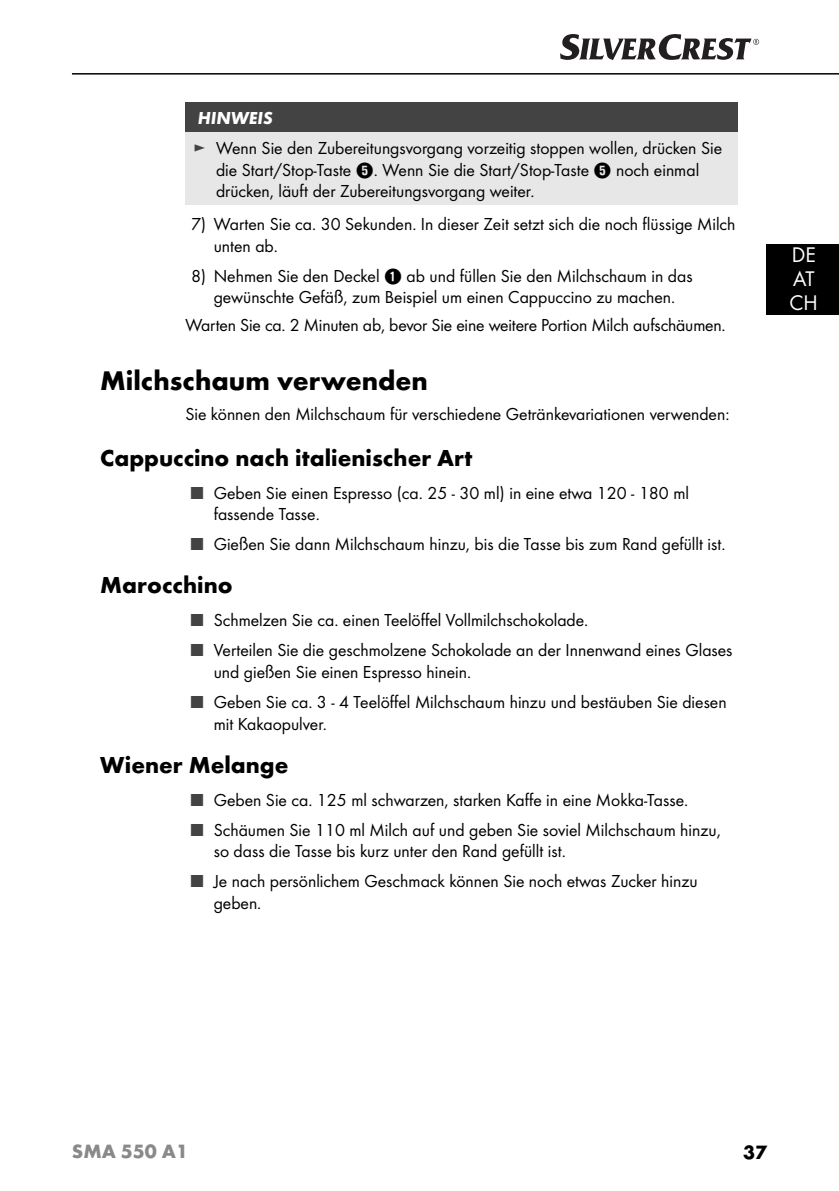
<style>
.page{position:relative;width:839px;height:1191px;background:#fff}
.page>*{position:absolute;margin:0;border:0;box-sizing:border-box;transform-origin:0 0}
.t1{font:700 28px "Futura";color:#000}
.t2{font:700 24px "Futura";color:#000}
.t3{font:22px/24px "Futura Boo";color:#fff}
.t4{font:700 20px "Futura";color:#898989}
.t5{font:700 20px "Futura";color:#000}
.t6{font:18px/21.6px "Futura Boo";color:#000}
.t7{font:italic 700 18px "Futura";color:#fff}
.s1{color:#434343}
.s2{font-family:"Hako PI Nummern"}
</style>
<div class="page">
<hr style="left:72px;top:73px;width:767px;height:2px;background:#000">
<svg style="left:560px;top:34px;width:199px;height:26px"></svg>
<div style="left:767px;top:244px;width:72px;height:71px;background:#000"></div>
<div style="left:185px;top:102px;width:553px;height:30px;background:#434343"></div>
<div style="left:185px;top:132px;width:553px;height:73px;background:#e7e7e7"></div>
<p class="t7" style="left:198px;top:111px;width:76px">HINWEIS</p>
<p class="t6" style="left:216px;top:138px;width:508px;text-indent:-23px"><span class="s1">►</span> Wenn Sie den Zubereitungsvorgang vorzeitig stoppen wollen, drücken Sie die Start/Stop-Taste <span class="s2">5</span>. Wenn Sie die Start/Stop-Taste <span class="s2">5</span> noch einmal drücken, läuft der Zubereitungsvorgang weiter.</p>
<p class="t6" style="left:214px;top:214px;width:523px;text-indent:-23px">7) Warten Sie ca. 30 Sekunden. In dieser Zeit setzt sich die noch flüssige Milch unten ab.</p>
<p class="t6" style="left:191px;top:266px;width:503px;text-align:center">8) Nehmen Sie den Deckel <span class="s2">1</span> ab und füllen Sie den Milchschaum in das gewünschte Gefäß, zum Beispiel um einen Cappuccino zu machen.</p>
<p class="t6" style="left:185px;top:315px;width:542px">Warten Sie ca. 2 Minuten ab, bevor Sie eine weitere Portion Milch aufschäumen.</p>
<h1 class="t1" style="left:100px;top:369px;width:329px">Milchschaum verwenden</h1>
<p class="t6" style="left:185px;top:404px;width:546px">Sie können den Milchschaum für verschiedene Getränkevariationen verwenden:</p>
<h2 class="t2" style="left:100px;top:448px;width:374px">Cappuccino nach italienischer Art</h2>
<p class="t6" style="left:214px;top:483px;width:477px;text-indent:-23px"><span class="s1">■</span> Geben Sie einen Espresso (ca. 25 - 30 ml) in eine etwa 120 - 180 ml fassende Tasse.</p>
<p class="t6" style="left:191px;top:534px;width:536px"><span class="s1">■</span> Gießen Sie dann Milchschaum hinzu, bis die Tasse bis zum Rand gefüllt ist.</p>
<h2 class="t2" style="left:100px;top:576px;width:134px">Marocchino</h2>
<p class="t6" style="left:191px;top:610px;width:399px"><span class="s1">■</span> Schmelzen Sie ca. einen Teelöffel Vollmilchschokolade.</p>
<p class="t6" style="left:214px;top:640px;width:520px;text-indent:-23px"><span class="s1">■</span> Verteilen Sie die geschmolzene Schokolade an der Innenwand eines Glases und gießen Sie einen Espresso hinein.</p>
<p class="t6" style="left:214px;top:692px;width:514px;text-indent:-23px"><span class="s1">■</span> Geben Sie ca. 3 - 4 Teelöffel Milchschaum hinzu und bestäuben Sie diesen mit Kakaopulver.</p>
<h2 class="t2" style="left:100px;top:755px;width:190px">Wiener Melange</h2>
<p class="t6" style="left:191px;top:790px;width:499px"><span class="s1">■</span> Geben Sie ca. 125 ml schwarzen, starken Kaffe in eine Mokka-Tasse.</p>
<p class="t6" style="left:214px;top:820px;width:509px;text-indent:-23px"><span class="s1">■</span> Schäumen Sie 110 ml Milch auf und geben Sie soviel Milchschaum hinzu, so dass die Tasse bis kurz unter den Rand gefüllt ist.</p>
<p class="t6" style="left:214px;top:871px;width:486px;text-indent:-23px"><span class="s1">■</span> Je nach persönlichem Geschmack können Sie noch etwas Zucker hinzu geben.</p>
<p class="t3" style="left:790px;top:244px;width:30px">DE<br>AT<br>CH</p>
<p class="t4" style="left:72px;top:1143px;width:118px">SMA 550 A1</p>
<p class="t5" style="left:743px;top:1144px;width:25px">37</p>
</div>
